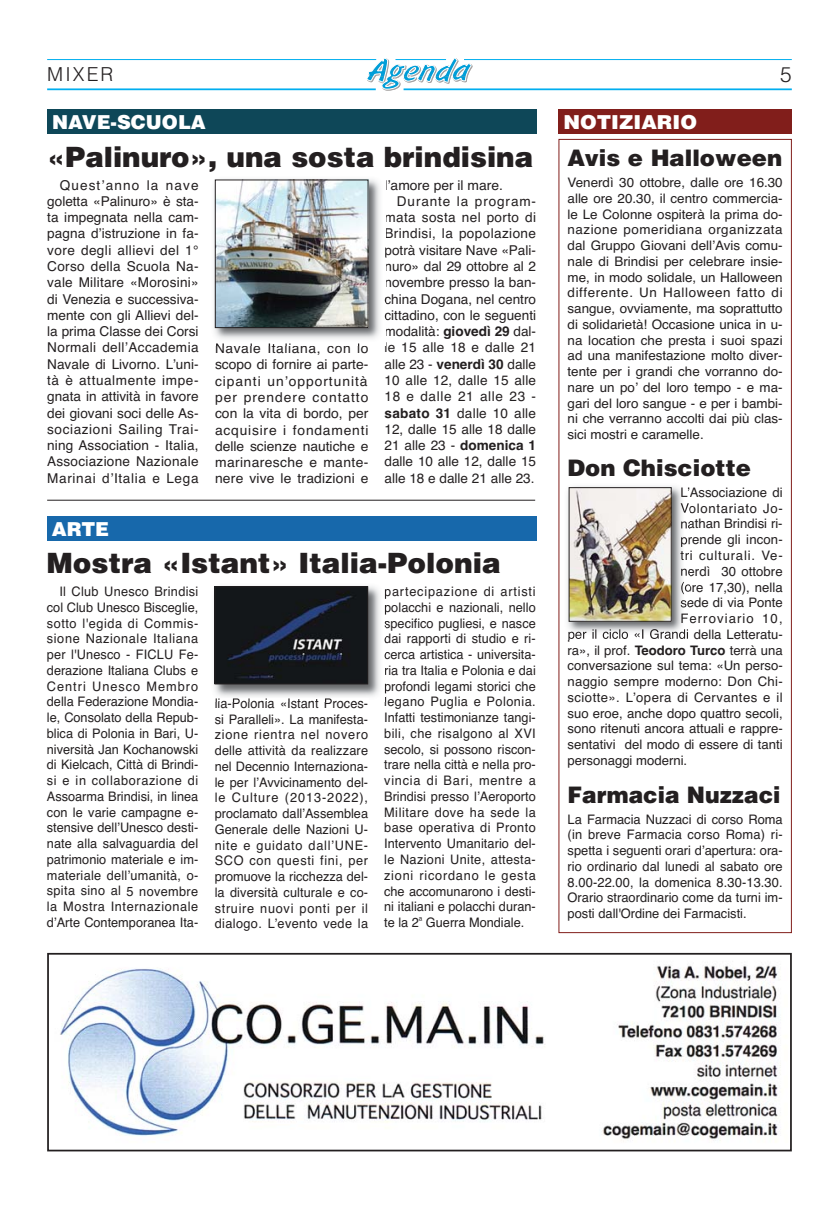
<style>
.page{position:relative;width:839px;height:1211px;background:#fff}
.page>*{position:absolute;margin:0;border:0;box-sizing:border-box;transform-origin:0 0}
.t1{font:900 28px "Helvetica";color:#231f20}
.t2{font:900 22.75px "Helvetica";color:#231f20}
.t3{font:900 22.75px "Helvetica";color:#231f20;scale:.96 1}
.t4{font:300 21px "Helvetica";color:#231f20}
.t5{font:900 19.25px "Helvetica";color:#fff}
.t6{font:900 19.25px "Helvetica";color:#fff;scale:1.04 1}
.t7{font:300 19.25px "Helvetica";letter-spacing:.11em;color:#231f20}
.t8{font:13.65px/16.3px "Helvetica";color:#231f20;text-align:justify}
.t9{font:13.65px "Helvetica";letter-spacing:.03em;color:#231f20}
.t10{font:13.65px "Helvetica";letter-spacing:.02em;color:#231f20}
.t11{font:13.65px "Helvetica";letter-spacing:.065em;color:#231f20}
.t12{font:13.65px "Helvetica";letter-spacing:.05em;color:#231f20}
.t13{font:13.12px/15.8px "Helvetica";color:#231f20;text-align:justify}
.s1{font-weight:700}
</style>
<div class="page">
<hr style="left:403px;top:88px;width:388px;height:2px;background:#00aeef">
<hr style="left:47px;top:88px;width:328px;height:2px;background:#00aeef">
<hr style="left:464px;top:59px;width:327px;height:1px;background:#00aeef">
<hr style="left:47px;top:59px;width:329px;height:1px;background:#00aeef">
<svg style="left:366px;top:58px;width:106px;height:33px"></svg>
<div style="left:47px;top:109px;width:489px;height:25px;background:#0e4758"></div>
<img style="left:214px;top:179px;width:166px;height:160px">
<svg style="left:216px;top:343px;width:8px;height:3px"></svg>
<img style="left:250px;top:343px;width:41px;height:3px">
<svg style="left:385px;top:297px;width:1px;height:23px"></svg>
<img style="left:217px;top:182px;width:149px;height:144px">
<div style="left:215px;top:180px;width:153px;height:148px;border:1px solid #231f20"></div>
<div style="left:47px;top:516px;width:489px;height:25px;background:#1768ab"></div>
<img style="left:214px;top:586px;width:166px;height:111px">
<img style="left:300px;top:698px;width:63px;height:4px">
<img style="left:215px;top:698px;width:85px;height:4px">
<svg style="left:384px;top:589px;width:2px;height:70px"></svg>
<svg style="left:385px;top:683px;width:1px;height:19px"></svg>
<img style="left:217px;top:588px;width:149px;height:94px">
<div style="left:215px;top:586px;width:153px;height:98px;border:1px solid #231f20"></div>
<div style="left:558px;top:109px;width:233px;height:25px;background:#811e1b"></div>
<img style="left:60px;top:965px;width:719px;height:176px">
<div style="left:47px;top:952px;width:744px;height:199px;border:2px solid #231f20"></div>
<img style="left:567px;top:486px;width:122px;height:153px">
<svg style="left:681px;top:487px;width:8px;height:10px"></svg>
<svg style="left:680px;top:503px;width:9px;height:10px"></svg>
<svg style="left:681px;top:519px;width:8px;height:9px"></svg>
<svg style="left:680px;top:535px;width:9px;height:25px"></svg>
<svg style="left:681px;top:566px;width:8px;height:10px"></svg>
<svg style="left:680px;top:582px;width:9px;height:25px"></svg>
<svg style="left:681px;top:613px;width:8px;height:12px"></svg>
<img style="left:568px;top:629px;width:103px;height:10px">
<img style="left:570px;top:489px;width:99px;height:130px">
<hr style="left:47px;top:500px;width:488px;height:1px;background:#231f20">
<h3 class="t7" style="left:47px;top:62px;width:68px">MIXER</h3>
<h3 class="t4" style="left:780px;top:61px;width:13px">5</h3>
<h3 class="t5" style="left:52px;top:109px;width:155px">NAVE-SCUOLA</h3>
<h1 class="t1" style="left:47px;top:138px;width:488px">«Palinuro», una sosta brindisina</h1>
<p class="t8" style="left:47px;top:176px;width:153px;text-indent:12px">Questʼanno la nave goletta «Palinuro» è sta&shy;ta impegnata nella cam&shy;pagna dʼistruzione in fa&shy;vore degli allievi del 1° Corso della Scuola Na&shy;vale Militare «Morosini» di Venezia e successiva&shy;mente con gli Allievi del&shy;la prima Classe dei Corsi Normali dellʼAccademia Navale di Livorno. Lʼuni&shy;tà è attualmente impe&shy;gnata in attività in favore dei giovani soci delle As&shy;sociazioni Sailing Trai&shy;ning Association - Italia, Associazione Nazionale Marinai dʼItalia e Lega</p>
<p class="t8" style="left:384px;top:176px;width:120px">lʼamore per il mare.</p>
<p class="t11" style="left:397px;top:189px;width:141px">Durante la program-</p>
<p class="t9" style="left:384px;top:206px;width:153px">mata sosta nel porto di</p>
<p class="t9" style="left:384px;top:222px;width:153px">Brindisi, la popolazione</p>
<p class="t8" style="left:384px;top:241px;width:153px">potrà visitare Nave «Pali-</p>
<p class="t8" style="left:384px;top:258px;width:153px">nuro» dal 29 ottobre al 2</p>
<p class="t8" style="left:384px;top:274px;width:153px">novembre presso la ban-</p>
<p class="t8" style="left:384px;top:290px;width:153px">china Dogana, nel centro</p>
<p class="t8" style="left:384px;top:306px;width:153px">cittadino, con le seguenti</p>
<p class="t8" style="left:384px;top:323px;width:153px">modalità: <span class="s1">giovedì 29</span> dal-</p>
<p class="t10" style="left:384px;top:336px;width:153px">le 15 alle 18 e dalle 21</p>
<p class="t8" style="left:384px;top:355px;width:153px">alle 23 - <span class="s1">venerdì 30</span> dalle</p>
<p class="t8" style="left:384px;top:371px;width:153px">10 alle 12, dalle 15 alle</p>
<p class="t12" style="left:384px;top:385px;width:153px">18 e dalle 21 alle 23 -</p>
<p class="t10" style="left:384px;top:401px;width:153px"><span class="s1">sabato 31</span> dalle 10 alle</p>
<p class="t8" style="left:384px;top:420px;width:153px">12, dalle 15 alle 18 dalle</p>
<p class="t8" style="left:384px;top:437px;width:153px">21 alle 23 - <span class="s1">domenica 1</span></p>
<p class="t8" style="left:384px;top:453px;width:153px">dalle 10 alle 12, dalle 15</p>
<p class="t8" style="left:384px;top:469px;width:151px">alle 18 e dalle 21 alle 23.</p>
<p class="t8" style="left:215px;top:340px;width:155px">Navale Italiana, con lo scopo di fornire ai parte&shy;cipanti unʼopportunità per prendere contatto con la vita di bordo, per acquisire i fondamenti delle scienze nautiche e marinaresche e mante&shy;nere vive le tradizioni e</p>
<h3 class="t5" style="left:52px;top:516px;width:59px">ARTE</h3>
<h1 class="t1" style="left:46px;top:545px;width:456px">Mostra «Istant» Italia-Polonia</h1>
<p class="t13" style="left:47px;top:583px;width:153px;text-indent:12px">Il Club Unesco Brindisi col Club Unesco Bisceglie, sotto l'egida di Commis&shy;sione Nazionale Italiana per l'Unesco - FICLU Fe&shy;derazione Italiana Clubs e Centri Unesco Membro della Federazione Mondia&shy;le, Consolato della Repub&shy;blica di Polonia in Bari, U&shy;niversità Jan Kochanowski di Kielcach, Città di Brindi&shy;si e in collaborazione di Assoarma Brindisi, in linea con le varie campagne e&shy;stensive dellʼUnesco desti&shy;nate alla salvaguardia del patrimonio materiale e im&shy;materiale dellʼumanità, o&shy;spita sino al 5 novembre la Mostra Internazionale dʼArte Contemporanea Ita-</p>
<p class="t13" style="left:384px;top:583px;width:153px">partecipazione di artisti polacchi e nazionali, nello specifico pugliesi, e nasce dai rapporti di studio e ri&shy;cerca artistica - universita&shy;ria tra Italia e Polonia e dai profondi legami storici che legano Puglia e Polonia.<br>Infatti testimonianze tangi&shy;bili, che risalgono al XVI secolo, si possono riscon&shy;trare nella città e nella pro&shy;vincia di Bari, mentre a Brindisi presso lʼAeroporto Militare dove ha sede la base operativa di Pronto Intervento Umanitario del&shy;le Nazioni Unite, attesta&shy;zioni ricordano le gesta che accomunarono i desti&shy;ni italiani e polacchi duran&shy;te la 2 ͣ Guerra Mondiale.</p>
<p class="t13" style="left:215px;top:695px;width:155px">lia-Polonia «Istant Proces&shy;si Paralleli». La manifesta&shy;zione rientra nel novero delle attività da realizzare nel Decennio Internaziona&shy;le per lʼAvvicinamento del&shy;le Culture (2013-2022), proclamato dallʼAssemblea Generale delle Nazioni U&shy;nite e guidato dallʼUNE-SCO con questi fini, per promuove la ricchezza del&shy;la diversità culturale e co&shy;struire nuovi ponti per il dialogo. Lʼevento vede la</p>
<h3 class="t6" style="left:563px;top:109px;width:130px">NOTIZIARIO</h3>
<h2 class="t2" style="left:567px;top:143px;width:216px">Avis e Halloween</h2>
<p class="t13" style="left:567px;top:174px;width:216px">Venerdì 30 ottobre, dalle ore 16.30 alle ore 20.30, il centro commercia&shy;le Le Colonne ospiterà la prima do&shy;nazione pomeridiana organizzata dal Gruppo Giovani dellʼAvis comu&shy;nale di Brindisi per celebrare insie&shy;me, in modo solidale, un Halloween differente. Un Halloween fatto di sangue, ovviamente, ma soprattutto di solidarietà! Occasione unica in u&shy;na location che presta i suoi spazi ad una manifestazione molto diver&shy;tente per i grandi che vorranno do&shy;nare un poʼ del loro tempo - e ma&shy;gari del loro sangue - e per i bambi&shy;ni che verranno accolti dai più clas&shy;sici mostri e caramelle.</p>
<h2 class="t2" style="left:567px;top:453px;width:185px">Don Chisciotte</h2>
<p class="t13" style="left:680px;top:484px;width:104px">LʼAssociazione di Volontariato Jo&shy;nathan Brindisi ri&shy;prende gli incon&shy;tri culturali. Ve&shy;nerdì 30 ottobre (ore 17,30), nella sede di via Ponte Ferroviario 10,</p>
<p class="t13" style="left:567px;top:641px;width:216px">ra», il prof. <span class="s1">Teodoro Turco</span> terrà una conversazione sul tema: «Un perso&shy;naggio sempre moderno: Don Chi&shy;sciotte». Lʼopera di Cervantes e il suo eroe, anche dopo quattro secoli, sono ritenuti ancora attuali e rappre&shy;sentativi del modo di essere di tanti personaggi moderni.</p>
<h2 class="t3" style="left:567px;top:780px;width:223px">Farmacia Nuzzaci</h2>
<p class="t13" style="left:567px;top:810px;width:216px">La Farmacia Nuzzaci di corso Roma (in breve Farmacia corso Roma) ri&shy;spetta i seguenti orari dʼapertura: ora&shy;rio ordinario dal lunedi al sabato ore 8.00-22.00, la domenica 8.30-13.30.<br>Orario straordinario come da turni im&shy;posti dall'Ordine dei Farmacisti.</p>
</div>
